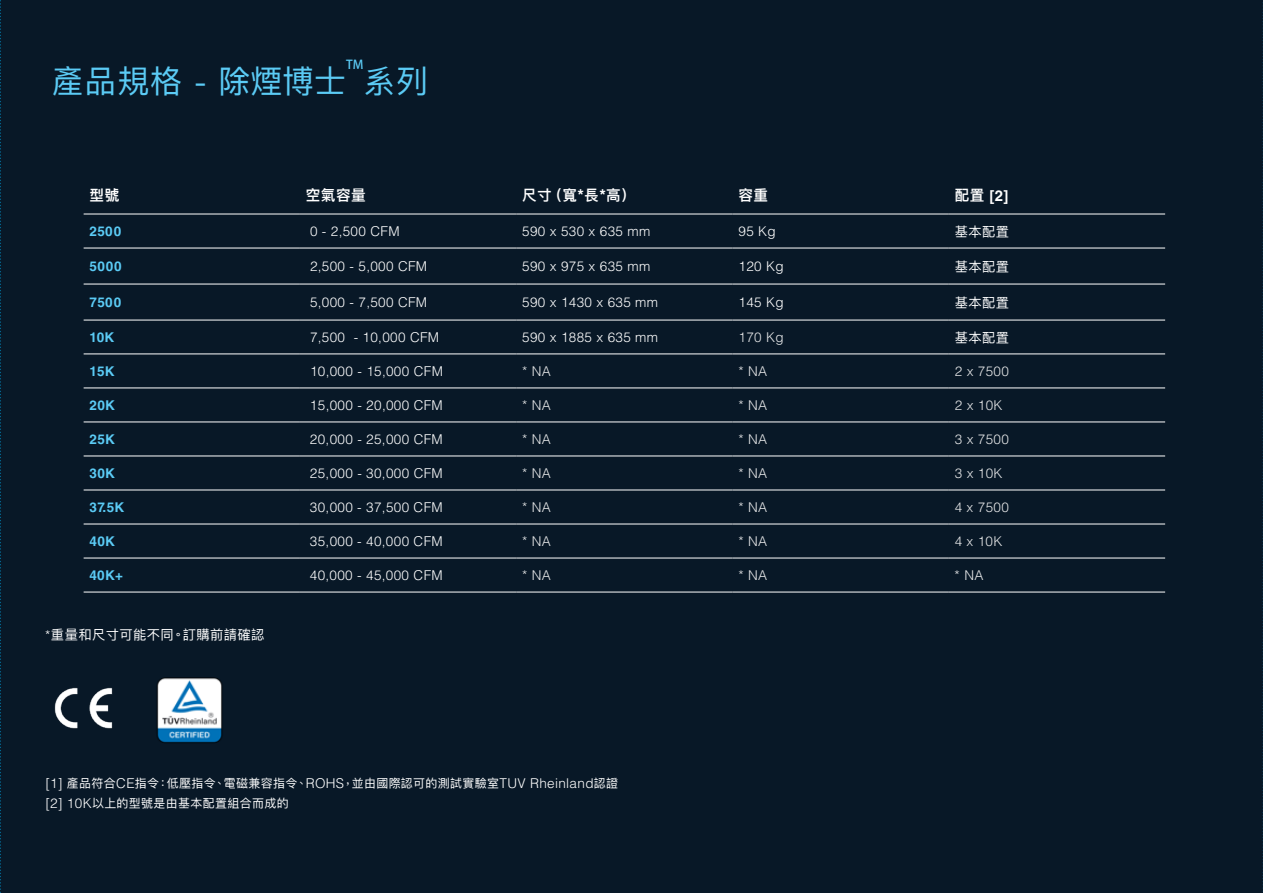
<style>
.page{position:relative;width:1263px;height:893px;background:#081827}
.page>*{position:absolute;margin:0;border:0;box-sizing:border-box;transform-origin:0 0}
.t1{font:36px "SF Pro Ping Fang HK";letter-spacing:.025em;color:#5bcbf5}
.t2{font:600 16.5px "SF Pro Ping Fang HK";letter-spacing:.025em;color:#fff}
.t3{font:15px "SF Pro Ping Fang HK";letter-spacing:.025em;color:#fff}
.t4{font:700 15px "Helvetica LT Std";color:#fff}
.t5{font:300 13.5px "Helvetica LT Std";letter-spacing:.025em;color:#fff}
.t6{font:300 13.5px "Helvetica LT Std";letter-spacing:.025em;color:#e6e7e8}
.t7{font:13.5px/20.7px "SF Pro Ping Fang HK";letter-spacing:.025em;color:#fff}
.t8{font:700 13.5px "Helvetica LT Std";letter-spacing:.025em;color:#5bcbf5}
.t9{font:12.3px "Adobe Heiti Std";color:#5bcbf5}
.s1{font-family:"Helvetica LT Std";font-weight:300}
.s2{font-family:"Helvetica LT Std";font-weight:700}
.s3{font-family:"SF Pro Ping Fang HK";font-weight:600;font-size:16.5px}
.s4{font-family:"Helvetica LT Std";font-weight:300;font-size:13.5px}
</style>
<div class="page">
<hr style="left:84px;top:214px;width:216px;height:1px;background:#fff">
<hr style="left:300px;top:214px;width:216px;height:1px;background:#fff">
<hr style="left:516px;top:214px;width:216px;height:1px;background:#fff">
<hr style="left:732px;top:214px;width:217px;height:1px;background:#fff">
<hr style="left:949px;top:214px;width:216px;height:1px;background:#fff">
<hr style="left:84px;top:248px;width:216px;height:1px;background:#fff">
<hr style="left:300px;top:248px;width:216px;height:1px;background:#fff">
<hr style="left:516px;top:248px;width:216px;height:1px;background:#fff">
<hr style="left:732px;top:248px;width:217px;height:1px;background:#fff">
<hr style="left:949px;top:248px;width:216px;height:1px;background:#fff">
<hr style="left:84px;top:284px;width:216px;height:1px;background:#fff">
<hr style="left:300px;top:284px;width:216px;height:1px;background:#fff">
<hr style="left:516px;top:284px;width:216px;height:1px;background:#fff">
<hr style="left:732px;top:284px;width:217px;height:1px;background:#fff">
<hr style="left:949px;top:284px;width:216px;height:1px;background:#fff">
<hr style="left:84px;top:320px;width:216px;height:1px;background:#fff">
<hr style="left:300px;top:320px;width:216px;height:1px;background:#fff">
<hr style="left:516px;top:320px;width:216px;height:1px;background:#fff">
<hr style="left:732px;top:320px;width:217px;height:1px;background:#fff">
<hr style="left:949px;top:320px;width:216px;height:1px;background:#fff">
<hr style="left:84px;top:354px;width:216px;height:1px;background:#fff">
<hr style="left:300px;top:354px;width:216px;height:1px;background:#fff">
<hr style="left:516px;top:354px;width:216px;height:1px;background:#fff">
<hr style="left:732px;top:354px;width:217px;height:1px;background:#fff">
<hr style="left:949px;top:354px;width:216px;height:1px;background:#fff">
<hr style="left:84px;top:388px;width:216px;height:1px;background:#fff">
<hr style="left:300px;top:388px;width:216px;height:1px;background:#fff">
<hr style="left:516px;top:388px;width:216px;height:1px;background:#fff">
<hr style="left:732px;top:388px;width:217px;height:1px;background:#fff">
<hr style="left:949px;top:388px;width:216px;height:1px;background:#fff">
<hr style="left:84px;top:422px;width:216px;height:1px;background:#fff">
<hr style="left:300px;top:422px;width:216px;height:1px;background:#fff">
<hr style="left:516px;top:422px;width:216px;height:1px;background:#fff">
<hr style="left:732px;top:422px;width:217px;height:1px;background:#fff">
<hr style="left:949px;top:422px;width:216px;height:1px;background:#fff">
<hr style="left:84px;top:456px;width:216px;height:1px;background:#fff">
<hr style="left:300px;top:456px;width:216px;height:1px;background:#fff">
<hr style="left:516px;top:456px;width:216px;height:1px;background:#fff">
<hr style="left:732px;top:456px;width:217px;height:1px;background:#fff">
<hr style="left:949px;top:456px;width:216px;height:1px;background:#fff">
<hr style="left:84px;top:490px;width:216px;height:1px;background:#fff">
<hr style="left:300px;top:490px;width:216px;height:1px;background:#fff">
<hr style="left:516px;top:490px;width:216px;height:1px;background:#fff">
<hr style="left:732px;top:490px;width:217px;height:1px;background:#fff">
<hr style="left:949px;top:490px;width:216px;height:1px;background:#fff">
<hr style="left:84px;top:524px;width:216px;height:1px;background:#fff">
<hr style="left:300px;top:524px;width:216px;height:1px;background:#fff">
<hr style="left:516px;top:524px;width:216px;height:1px;background:#fff">
<hr style="left:732px;top:524px;width:217px;height:1px;background:#fff">
<hr style="left:949px;top:524px;width:216px;height:1px;background:#fff">
<hr style="left:84px;top:558px;width:216px;height:1px;background:#fff">
<hr style="left:300px;top:558px;width:216px;height:1px;background:#fff">
<hr style="left:516px;top:558px;width:216px;height:1px;background:#fff">
<hr style="left:732px;top:558px;width:217px;height:1px;background:#fff">
<hr style="left:949px;top:558px;width:216px;height:1px;background:#fff">
<hr style="left:84px;top:592px;width:216px;height:1px;background:#fff">
<hr style="left:300px;top:592px;width:216px;height:1px;background:#fff">
<hr style="left:516px;top:592px;width:216px;height:1px;background:#fff">
<hr style="left:732px;top:592px;width:217px;height:1px;background:#fff">
<hr style="left:949px;top:592px;width:216px;height:1px;background:#fff">
<img style="left:52px;top:676px;width:64px;height:64px">
<img style="left:147px;top:676px;width:85px;height:67px">
<p class="t9" style="left:346px;top:57px;width:19px">TM</p>
<h1 class="t1" style="left:52px;top:63px;width:296px">產品規格 <span class="s1">-</span> 除煙博士</h1>
<h1 class="t1" style="left:363px;top:63px;width:66px">系列</h1>
<p class="t2" style="left:90px;top:187px;width:31px">型號</p>
<p class="t2" style="left:306px;top:187px;width:61px">空氣容量</p>
<p class="t2" style="left:522px;top:187px;width:110px">尺寸（寬<span class="s2">*</span>長<span class="s2">*</span>高）</p>
<p class="t2" style="left:738px;top:187px;width:31px">容重</p>
<p class="t4" style="left:955px;top:186px;width:55px"><span class="s3">配置</span> [2]</p>
<p class="t8" style="left:90px;top:223px;width:33px">2500</p>
<p class="t5" style="left:310px;top:223px;width:91px">0 - 2,500 CFM</p>
<p class="t5" style="left:522px;top:223px;width:130px">590 x 530 x 635 mm</p>
<p class="t5" style="left:738px;top:223px;width:39px">95 Kg</p>
<p class="t3" style="left:955px;top:224px;width:56px">基本配置</p>
<p class="t8" style="left:90px;top:258px;width:34px">5000</p>
<p class="t5" style="left:310px;top:258px;width:119px">2,500 - 5,000 CFM</p>
<p class="t5" style="left:522px;top:258px;width:130px">590 x 975 x 635 mm</p>
<p class="t5" style="left:738px;top:258px;width:47px">120 Kg</p>
<p class="t3" style="left:955px;top:259px;width:56px">基本配置</p>
<p class="t8" style="left:90px;top:294px;width:33px">7500</p>
<p class="t5" style="left:310px;top:294px;width:119px">5,000 - 7,500 CFM</p>
<p class="t5" style="left:522px;top:294px;width:137px">590 x 1430 x 635 mm</p>
<p class="t5" style="left:738px;top:294px;width:47px">145 Kg</p>
<p class="t3" style="left:955px;top:295px;width:56px">基本配置</p>
<p class="t8" style="left:90px;top:329px;width:26px">10K</p>
<p class="t5" style="left:310px;top:329px;width:131px">7,500 - 10,000 CFM</p>
<p class="t5" style="left:522px;top:329px;width:137px">590 x 1885 x 635 mm</p>
<p class="t6" style="left:738px;top:329px;width:47px">170 Kg</p>
<p class="t3" style="left:955px;top:330px;width:56px">基本配置</p>
<p class="t8" style="left:90px;top:363px;width:26px">15K</p>
<p class="t5" style="left:310px;top:363px;width:134px">10,000 - 15,000 CFM</p>
<p class="t6" style="left:522px;top:363px;width:30px">* NA</p>
<p class="t6" style="left:738px;top:363px;width:30px">* NA</p>
<p class="t6" style="left:955px;top:363px;width:56px">2 x 7500</p>
<p class="t8" style="left:90px;top:397px;width:27px">20K</p>
<p class="t5" style="left:310px;top:397px;width:134px">15,000 - 20,000 CFM</p>
<p class="t6" style="left:522px;top:397px;width:30px">* NA</p>
<p class="t6" style="left:738px;top:397px;width:30px">* NA</p>
<p class="t6" style="left:955px;top:397px;width:49px">2 x 10K</p>
<p class="t8" style="left:90px;top:431px;width:27px">25K</p>
<p class="t5" style="left:310px;top:431px;width:134px">20,000 - 25,000 CFM</p>
<p class="t6" style="left:522px;top:431px;width:30px">* NA</p>
<p class="t6" style="left:738px;top:431px;width:30px">* NA</p>
<p class="t6" style="left:955px;top:431px;width:56px">3 x 7500</p>
<p class="t8" style="left:90px;top:465px;width:27px">30K</p>
<p class="t5" style="left:310px;top:465px;width:134px">25,000 - 30,000 CFM</p>
<p class="t6" style="left:522px;top:465px;width:30px">* NA</p>
<p class="t6" style="left:738px;top:465px;width:30px">* NA</p>
<p class="t6" style="left:955px;top:465px;width:49px">3 x 10K</p>
<p class="t8" style="left:90px;top:499px;width:36px">37.5K</p>
<p class="t5" style="left:310px;top:499px;width:134px">30,000 - 37,500 CFM</p>
<p class="t6" style="left:522px;top:499px;width:30px">* NA</p>
<p class="t6" style="left:738px;top:499px;width:30px">* NA</p>
<p class="t6" style="left:955px;top:499px;width:56px">4 x 7500</p>
<p class="t8" style="left:89px;top:533px;width:27px">40K</p>
<p class="t5" style="left:310px;top:533px;width:134px">35,000 - 40,000 CFM</p>
<p class="t6" style="left:522px;top:533px;width:30px">* NA</p>
<p class="t6" style="left:738px;top:533px;width:30px">* NA</p>
<p class="t6" style="left:955px;top:533px;width:49px">4 x 10K</p>
<p class="t8" style="left:89px;top:567px;width:35px">40K+</p>
<p class="t5" style="left:310px;top:567px;width:134px">40,000 - 45,000 CFM</p>
<p class="t6" style="left:522px;top:567px;width:30px">* NA</p>
<p class="t6" style="left:738px;top:567px;width:30px">* NA</p>
<p class="t6" style="left:955px;top:567px;width:30px">* NA</p>
<p class="t3" style="left:45px;top:627px;width:221px"><span class="s4">*</span>重量和尺寸可能不同。訂購前請確認</p>
<p class="t7" style="left:45px;top:772px;width:574px"><span class="s1">[1]</span> 產品符合<span class="s1">CE</span>指令：低壓指令、電磁兼容指令、<span class="s1">ROHS</span>，並由國際認可的測試實驗室<span class="s1">TUV Rheinland</span>認證<span class="s1">[2] 10K</span>以上的型號是由基本配置組合而成的</p>
</div>
